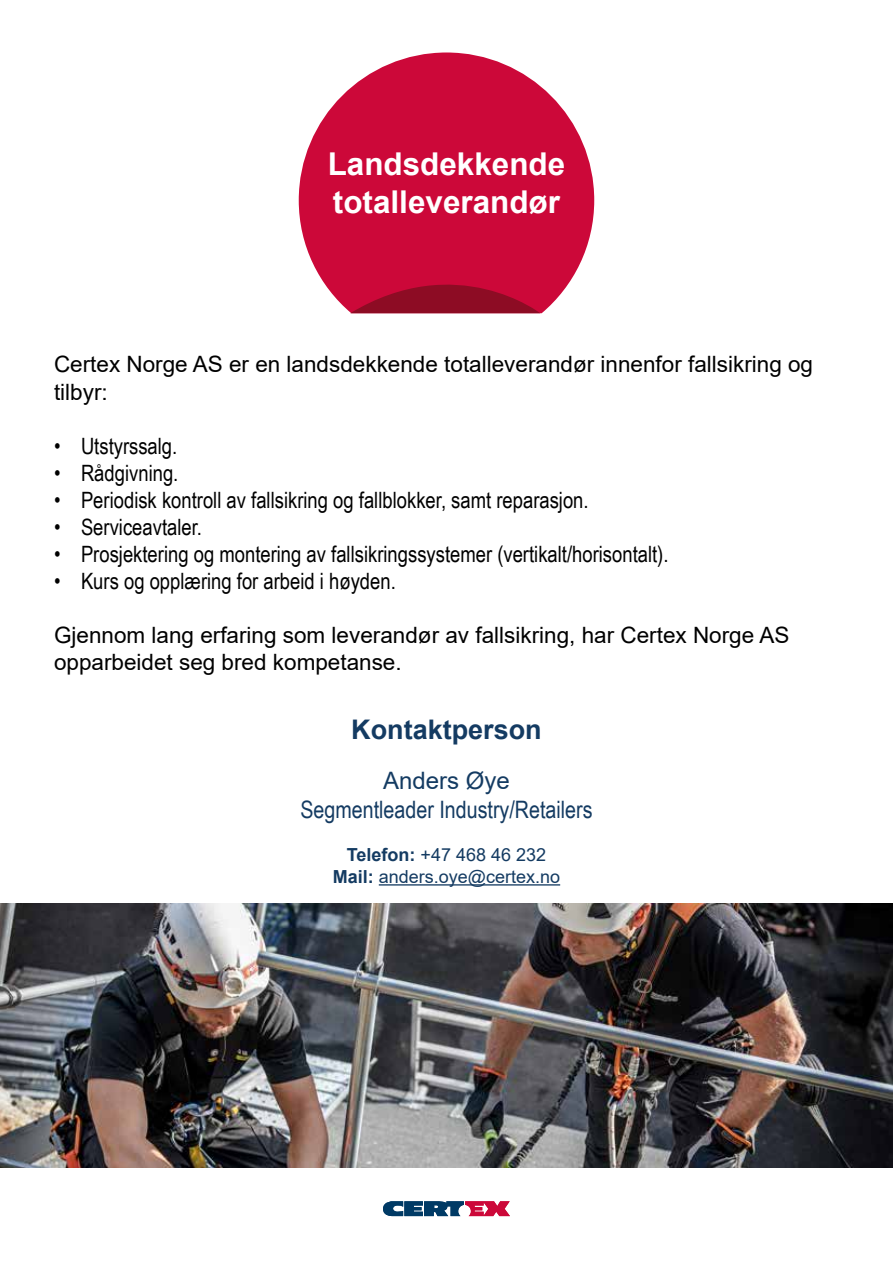
<style>
.page{position:relative;width:893px;height:1263px;background:#fff}
.page>*{position:absolute;margin:0;border:0;box-sizing:border-box;transform-origin:0 0}
.t1{font:700 31.5px/37.7px "Arial";color:#fff}
.t2{font:700 27px "Arial";color:#143b62}
.t3{font:24px "Arial Narrow";color:#143b62}
.t4{font:24px "Arial";color:#143b62}
.t5{font:22.5px "Arial Narrow";color:#000}
.t6{font:22.5px/27px "Arial";color:#000}
.t7{font:18px/21.6px "Arial";color:#143b62;text-align:center}
.s1{font-weight:700}
</style>
<div class="page">
<svg style="left:383px;top:1201px;width:127px;height:15px"></svg>
<svg style="left:299px;top:52px;width:295px;height:261px;fill:#cc0839"></svg>
<svg style="left:350px;top:249px;width:190px;height:64px;background:#b90932"></svg>
<hr style="left:379px;top:884px;width:181px;height:1px;background:#143b62">
<img style="left:0;top:904px;width:893px;height:263px">
<h1 class="t1" style="left:328px;top:146px;width:239px">Landsdekkende totalleverandør</h1>
<p class="t6" style="left:54px;top:351px;width:761px">Certex Norge AS er en landsdekkende totalleverandør innenfor fallsikring og tilbyr:</p>
<p class="t5" style="left:54px;top:429px;width:125px">• Utstyrssalg.</p>
<p class="t5" style="left:54px;top:456px;width:126px">• Rådgivning.</p>
<p class="t5" style="left:54px;top:483px;width:536px">• Periodisk kontroll av fallsikring og fallblokker, samt reparasjon.</p>
<p class="t5" style="left:54px;top:510px;width:150px">• Serviceavtaler.</p>
<p class="t5" style="left:54px;top:537px;width:616px">• Prosjektering og montering av fallsikringssystemer (vertikalt/horisontalt).</p>
<p class="t5" style="left:54px;top:564px;width:343px">• Kurs og opplæring for arbeid i høyden.</p>
<p class="t6" style="left:54px;top:621px;width:737px">Gjennom lang erfaring som leverandør av fallsikring, har Certex Norge AS opparbeidet seg bred kompetanse.</p>
<p class="t2" style="left:351px;top:710px;width:192px">Kontaktperson</p>
<p class="t4" style="left:383px;top:764px;width:128px">Anders Øye</p>
<p class="t3" style="left:300px;top:792px;width:294px">Segmentleader Industry/Retailers</p>
<p class="t7" style="left:333px;top:844px;width:229px"><span class="s1">Telefon:</span> +47 468 46 232<br><span class="s1">Mail:</span> anders.oye@certex.no</p>
</div>
